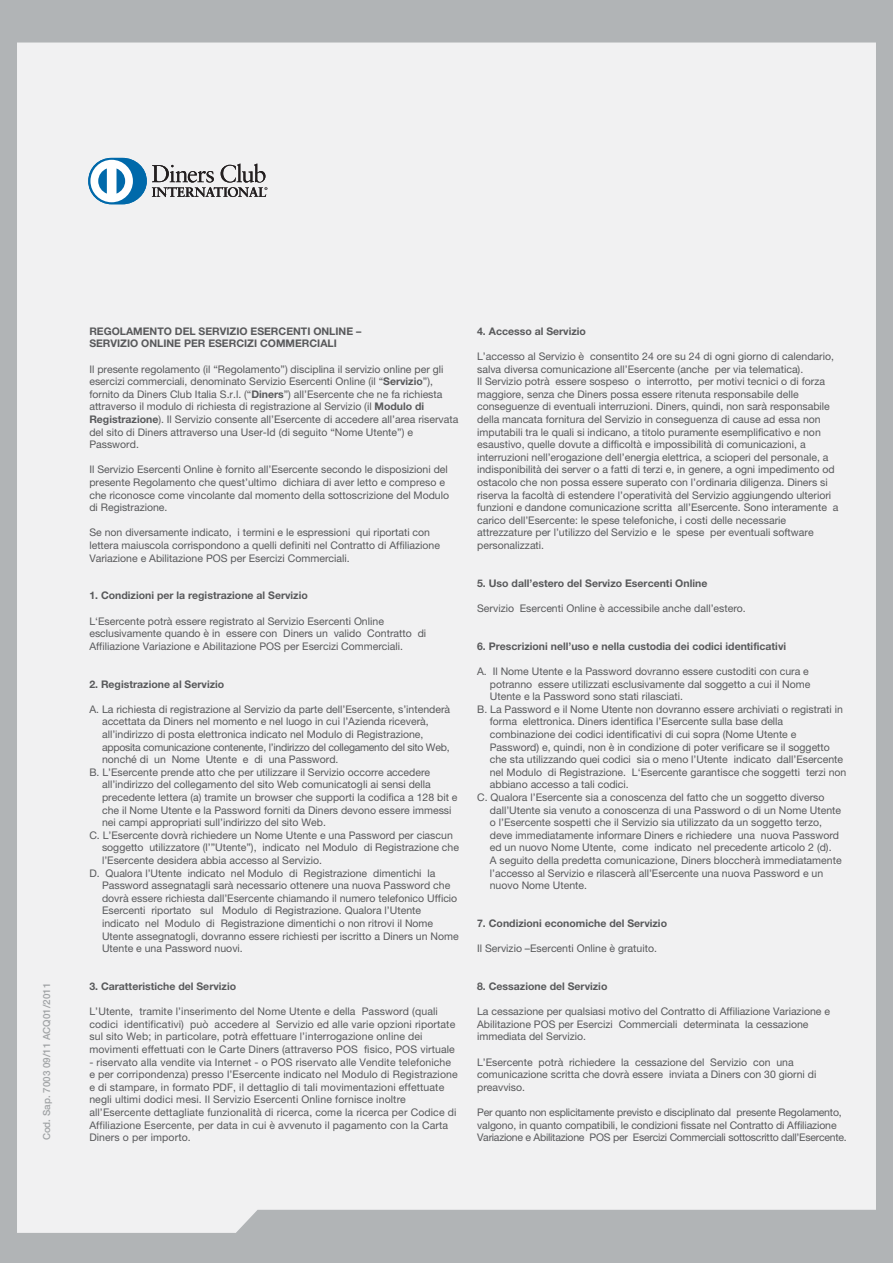
<style>
.page{position:relative;width:893px;height:1263px;background:#b1b4b6}
.page>*{position:absolute;margin:0;border:0;box-sizing:border-box;transform-origin:0 0}
.t1{font:10.5px/12.6px "Helvetica Neue";color:#58595b}
.t2{font:700 10.5px/12.6px "Helvetica Neue";color:#58595b}
.t3{font:10.5px/12.6px "Helvetica Neue";letter-spacing:-.02em;color:#58595b}
.t4{font:10.5px "Helvetica Neue";letter-spacing:-.025em;color:#58595b}
.t5{font:500 9.75px "Helvetica Neue";color:#a0a3a5}
.s1{font-weight:700}
</style>
<div class="page">
<div style="left:17px;top:43px;width:859px;height:1190px;background:#f1f1f2"></div>
<svg style="left:88px;top:158px;width:179px;height:46px;background:#b4c2cc"></svg>
<p class="t5" style="left:43px;top:1140px;width:159px;rotate:-90deg">Cod. Sap. 7003 09/11 ACQ01/2011</p>
<p class="t2" style="left:89px;top:326px;width:274px">REGOLAMENTO DEL SERVIZIO ESERCENTI ONLINE –<br>SERVIZIO ONLINE PER ESERCIZI COMMERCIALI</p>
<p class="t1" style="left:89px;top:363px;width:371px">Il presente regolamento (il “Regolamento”) disciplina il servizio online per gli esercizi commerciali, denominato Servizio Esercenti Online (il “<span class="s1">Servizio</span>”), fornito da Diners Club Italia S.r.l. (“<span class="s1">Diners</span>”) all’Esercente che ne fa richiesta attraverso il modulo di richiesta di registrazione al Servizio (il <span class="s1">Modulo di Registrazione</span>). Il Servizio consente all’Esercente di accedere all’area riservata del sito di Diners attraverso una User-Id (di seguito “Nome Utente”) e Password.</p>
<p class="t1" style="left:89px;top:464px;width:361px">Il Servizio Esercenti Online è fornito all’Esercente secondo le disposizioni del presente Regolamento che quest’ultimo dichiara di aver letto e compreso e che riconosce come vincolante dal momento della sottoscrizione del Modulo di Registrazione.</p>
<p class="t1" style="left:89px;top:527px;width:352px">Se non diversamente indicato, i termini e le espressioni qui riportati con lettera maiuscola corrispondono a quelli definiti nel Contratto di Affiliazione<br>Variazione e Abilitazione POS per Esercizi Commerciali.</p>
<p class="t2" style="left:89px;top:590px;width:220px">1. Condizioni per la registrazione al Servizio</p>
<p class="t1" style="left:89px;top:615px;width:338px">L‘Esercente potrà essere registrato al Servizio Esercenti Online esclusivamente quando è in essere con Diners un valido Contratto di<br>Affiliazione Variazione e Abilitazione POS per Esercizi Commerciali.</p>
<p class="t2" style="left:89px;top:678px;width:136px">2. Registrazione al Servizio</p>
<p class="t1" style="left:89px;top:704px;width:362px">A. La richiesta di registrazione al Servizio da parte dell’Esercente, s’intenderà</p>
<p class="t1" style="left:102px;top:716px;width:328px">accettata da Diners nel momento e nel luogo in cui l’Azienda riceverà,</p>
<p class="t1" style="left:102px;top:729px;width:323px">all’indirizzo di posta elettronica indicato nel Modulo di Registrazione,</p>
<p class="t4" style="left:102px;top:743px;width:349px">apposita comunicazione contenente, l’indirizzo del collegamento del sito Web,</p>
<p class="t1" style="left:102px;top:754px;width:238px">nonché di un Nome Utente e di una Password.</p>
<p class="t1" style="left:89px;top:767px;width:342px">B. L’Esercente prende atto che per utilizzare il Servizio occorre accedere</p>
<p class="t1" style="left:102px;top:779px;width:330px">all’indirizzo del collegamento del sito Web comunicatogli ai sensi della</p>
<p class="t1" style="left:102px;top:792px;width:357px">precedente lettera (a) tramite un browser che supporti la codifica a 128 bit e</p>
<p class="t1" style="left:102px;top:804px;width:351px">che il Nome Utente e la Password forniti da Diners devono essere immessi</p>
<p class="t1" style="left:102px;top:817px;width:226px">nei campi appropriati sull’indirizzo del sito Web.</p>
<p class="t1" style="left:89px;top:830px;width:365px">C. L’Esercente dovrà richiedere un Nome Utente e una Password per ciascun</p>
<p class="t1" style="left:102px;top:842px;width:358px">soggetto utilizzatore (l’”Utente”), indicato nel Modulo di Registrazione che</p>
<p class="t1" style="left:102px;top:855px;width:222px">l’Esercente desidera abbia accesso al Servizio.</p>
<p class="t1" style="left:89px;top:867px;width:347px">D. Qualora l’Utente indicato nel Modulo di Registrazione dimentichi la</p>
<p class="t1" style="left:102px;top:880px;width:350px">Password assegnatagli sarà necessario ottenere una nuova Password che</p>
<p class="t1" style="left:102px;top:893px;width:357px">dovrà essere richiesta dall’Esercente chiamando il numero telefonico Ufficio</p>
<p class="t1" style="left:102px;top:905px;width:321px">Esercenti riportato sul Modulo di Registrazione. Qualora l’Utente</p>
<p class="t1" style="left:102px;top:918px;width:333px">indicato nel Modulo di Registrazione dimentichi o non ritrovi il Nome</p>
<p class="t1" style="left:102px;top:930px;width:358px">Utente assegnatogli, dovranno essere richiesti per iscritto a Diners un Nome</p>
<p class="t1" style="left:102px;top:943px;width:142px">Utente e una Password nuovi.</p>
<p class="t2" style="left:89px;top:981px;width:148px">3. Caratteristiche del Servizio</p>
<p class="t1" style="left:89px;top:1006px;width:367px">L’Utente, tramite l’inserimento del Nome Utente e della Password (quali codici identificativi) può accedere al Servizio ed alle varie opzioni riportate sul sito Web; in particolare, potrà effettuare l’interrogazione online dei movimenti effettuati con le Carte Diners (attraverso POS fisico, POS virtuale</p>
<p class="t1" style="left:89px;top:1056px;width:370px">- riservato alla vendite via Internet - o POS riservato alle Vendite telefoniche e per corripondenza) presso l’Esercente indicato nel Modulo di Registrazione e di stampare, in formato PDF, il dettaglio di tali movimentazioni effettuate negli ultimi dodici mesi. Il Servizio Esercenti Online fornisce inoltre all’Esercente dettagliate funzionalità di ricerca, come la ricerca per Codice di Affiliazione Esercente, per data in cui è avvenuto il pagamento con la Carta Diners o per importo.</p>
<p class="t2" style="left:477px;top:326px;width:110px">4. Accesso al Servizio</p>
<p class="t1" style="left:477px;top:351px;width:363px">L’accesso al Servizio è consentito 24 ore su 24 di ogni giorno di calendario, salva diversa comunicazione all’Esercente (anche per via telematica).<br>Il Servizio potrà essere sospeso o interrotto, per motivi tecnici o di forza maggiore, senza che Diners possa essere ritenuta responsabile delle conseguenze di eventuali interruzioni. Diners, quindi, non sarà responsabile della mancata fornitura del Servizio in conseguenza di cause ad essa non imputabili tra le quali si indicano, a titolo puramente esemplificativo e non esaustivo, quelle dovute a difficoltà e impossibilità di comunicazioni, a interruzioni nell’erogazione dell’energia elettrica, a scioperi del personale, a indisponibilità dei server o a fatti di terzi e, in genere, a ogni impedimento od ostacolo che non possa essere superato con l’ordinaria diligenza. Diners si riserva la facoltà di estendere l’operatività del Servizio aggiungendo ulteriori funzioni e dandone comunicazione scritta all’Esercente. Sono interamente a carico dell’Esercente: le spese telefoniche, i costi delle necessarie attrezzature per l’utilizzo del Servizio e le spese per eventuali software personalizzati.</p>
<p class="t2" style="left:477px;top:578px;width:232px">5. Uso dall’estero del Servizo Esercenti Online</p>
<p class="t1" style="left:477px;top:603px;width:270px">Servizio Esercenti Online è accessibile anche dall’estero.</p>
<p class="t2" style="left:477px;top:641px;width:311px">6. Prescrizioni nell’uso e nella custodia dei codici identificativi</p>
<p class="t1" style="left:477px;top:666px;width:333px">A. Il Nome Utente e la Password dovranno essere custoditi con cura e</p>
<p class="t1" style="left:490px;top:678px;width:322px">potranno essere utilizzati esclusivamente dal soggetto a cui il Nome</p>
<p class="t1" style="left:490px;top:691px;width:195px">Utente e la Password sono stati rilasciati.</p>
<p class="t1" style="left:477px;top:704px;width:367px">B. La Password e il Nome Utente non dovranno essere archiviati o registrati in</p>
<p class="t1" style="left:490px;top:716px;width:295px">forma elettronica. Diners identifica l’Esercente sulla base della</p>
<p class="t1" style="left:490px;top:729px;width:308px">combinazione dei codici identificativi di cui sopra (Nome Utente e</p>
<p class="t1" style="left:490px;top:741px;width:342px">Password) e, quindi, non è in condizione di poter verificare se il soggetto</p>
<p class="t1" style="left:490px;top:754px;width:355px">che sta utilizzando quei codici sia o meno l’Utente indicato dall’Esercente</p>
<p class="t1" style="left:490px;top:767px;width:358px">nel Modulo di Registrazione. L‘Esercente garantisce che soggetti terzi non</p>
<p class="t1" style="left:490px;top:779px;width:141px">abbiano accesso a tali codici.</p>
<p class="t1" style="left:477px;top:792px;width:349px">C. Qualora l’Esercente sia a conoscenza del fatto che un soggetto diverso</p>
<p class="t1" style="left:490px;top:804px;width:353px">dall’Utente sia venuto a conoscenza di una Password o di un Nome Utente</p>
<p class="t1" style="left:490px;top:817px;width:334px">o l’Esercente sospetti che il Servizio sia utilizzato da un soggetto terzo,</p>
<p class="t1" style="left:490px;top:830px;width:351px">deve immediatamente informare Diners e richiedere una nuova Password</p>
<p class="t1" style="left:490px;top:842px;width:343px">ed un nuovo Nome Utente, come indicato nel precedente articolo 2 (d).</p>
<p class="t1" style="left:490px;top:855px;width:353px">A seguito della predetta comunicazione, Diners bloccherà immediatamente</p>
<p class="t1" style="left:490px;top:867px;width:335px">l’accesso al Servizio e rilascerà all’Esercente una nuova Password e un</p>
<p class="t1" style="left:490px;top:880px;width:99px">nuovo Nome Utente.</p>
<p class="t2" style="left:477px;top:918px;width:191px">7. Condizioni economiche del Servizio</p>
<p class="t1" style="left:477px;top:943px;width:181px">Il Servizio –Esercenti Online è gratuito.</p>
<p class="t2" style="left:477px;top:981px;width:132px">8. Cessazione del Servizio</p>
<p class="t1" style="left:477px;top:1006px;width:354px">La cessazione per qualsiasi motivo del Contratto di Affiliazione Variazione e<br>Abilitazione POS per Esercizi Commerciali determinata la cessazione immediata del Servizio.</p>
<p class="t1" style="left:477px;top:1056px;width:341px">L’Esercente potrà richiedere la cessazione del Servizio con una comunicazione scritta che dovrà essere inviata a Diners con 30 giorni di preavviso.</p>
<p class="t3" style="left:477px;top:1107px;width:371px">Per quanto non esplicitamente previsto e disciplinato dal presente Regolamento, valgono, in quanto compatibili, le condizioni fissate nel Contratto di Affiliazione<br>Variazione e Abilitazione POS per Esercizi Commerciali sottoscritto dall’Esercente.</p>
</div>
